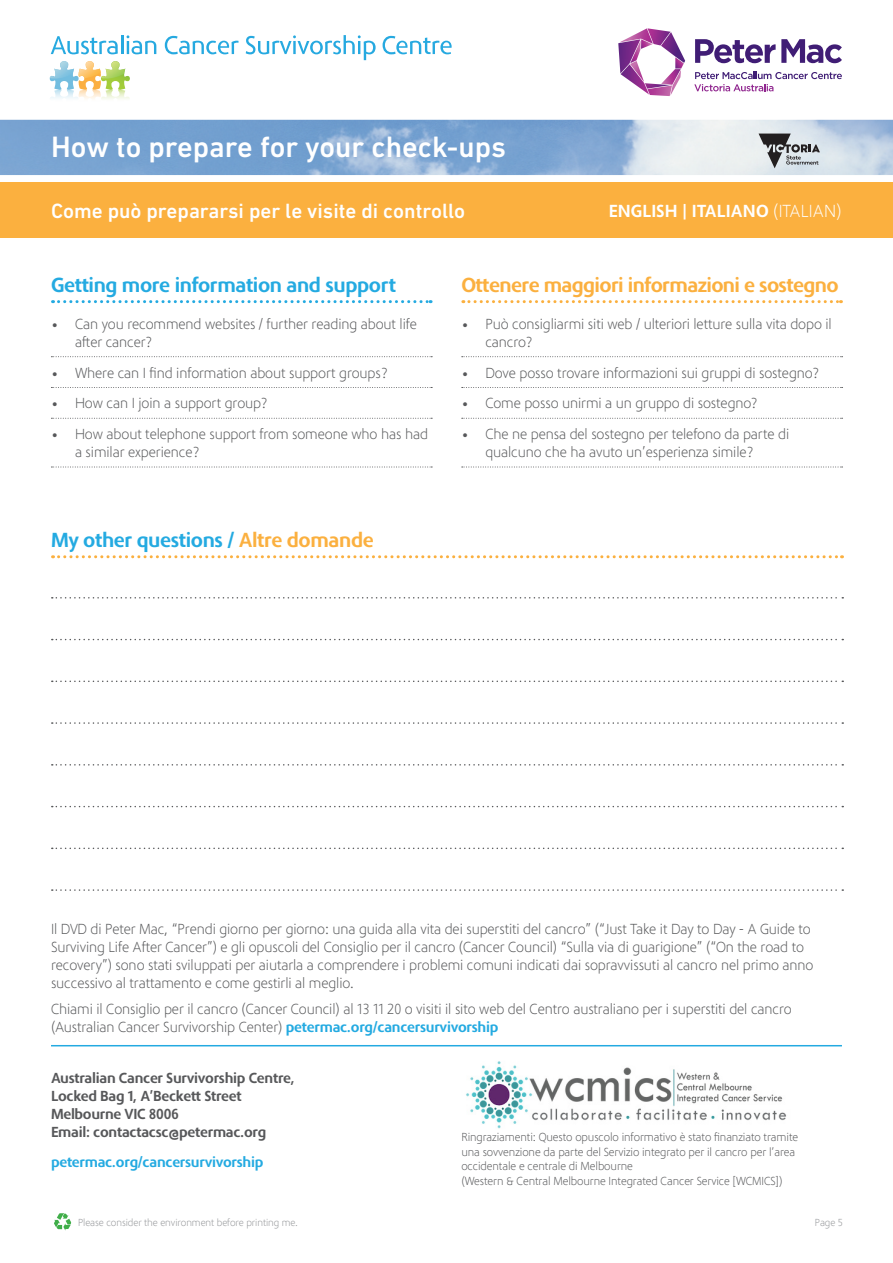
<style>
.page{position:relative;width:893px;height:1263px;background:#fff}
.page>*{position:absolute;margin:0;border:0;box-sizing:border-box;transform-origin:0 0}
.t1{font:500 30px "DIN Next LT Pro";color:#fff}
.Sub_Head_1{font:700 21px "Phoenica STD";letter-spacing:-.02em;color:#24aae1}
.t2{font:500 21px "DIN Next LT Pro";color:#fff}
.Sub_Head_1-2{font:700 21px "Phoenica STD";letter-spacing:-.03em;color:#fbb03f}
.t3{font:700 18px "Phoenica STD";color:#fff}
.Body_Text_1{font:300 15px/18px "Phoenica STD";letter-spacing:-.02em;color:#57585a}
.Body_Text_1-2{font:700 15px/18px "Phoenica STD";letter-spacing:-.02em;color:#57585a}
.Body_Text_1-3{font:700 15px "Phoenica STD";letter-spacing:-.02em;color:#24aae1}
.Body_Text_1-4{font:300 12px/14.4px "Phoenica STD";letter-spacing:-.02em;color:#57585a}
.t4{font:300 10.5px "Phoenica STD";letter-spacing:-.02em;color:#939598}
.s1{font-weight:300}
.s2{color:#fbb03f}
.s3{font-weight:700;color:#24aae1}
</style>
<div class="page">
<img style="left:0;top:120px;width:893px;height:55px">
<svg style="left:54px;top:1213px;width:17px;height:17px"></svg>
<svg style="left:758px;top:134px;width:62px;height:34px;background:#a0a4a8"></svg>
<svg style="left:51px;top:35px;width:105px;height:19px"></svg>
<svg style="left:165px;top:36px;width:74px;height:18px"></svg>
<svg style="left:246px;top:35px;width:130px;height:25px"></svg>
<svg style="left:383px;top:36px;width:69px;height:18px"></svg>
<svg style="left:49px;top:61px;width:81px;height:29px"></svg>
<svg style="left:50px;top:90px;width:29px;height:8px"></svg>
<svg style="left:79px;top:90px;width:22px;height:9px"></svg>
<svg style="left:101px;top:90px;width:29px;height:9px"></svg>
<svg style="left:695px;top:39px;width:147px;height:24px"></svg>
<svg style="left:694px;top:72px;width:148px;height:19px"></svg>
<svg style="left:618px;top:28px;width:67px;height:68px"></svg>
<div style="left:0;top:183px;width:893px;height:55px;background:#fbb03f"></div>
<svg style="left:53px;top:300px;width:378px;height:3px"></svg>
<svg style="left:51px;top:356px;width:381px;height:1px"></svg>
<svg style="left:51px;top:387px;width:381px;height:1px"></svg>
<svg style="left:51px;top:418px;width:381px;height:1px"></svg>
<svg style="left:51px;top:467px;width:381px;height:1px"></svg>
<img style="left:466px;top:1061px;width:320px;height:68px">
<hr style="left:51px;top:1045px;width:791px;height:1px;background:#24aae1">
<svg style="left:463px;top:300px;width:378px;height:3px"></svg>
<svg style="left:462px;top:356px;width:381px;height:1px"></svg>
<svg style="left:462px;top:387px;width:381px;height:1px"></svg>
<svg style="left:462px;top:418px;width:381px;height:1px"></svg>
<svg style="left:462px;top:467px;width:381px;height:1px"></svg>
<svg style="left:53px;top:555px;width:789px;height:3px"></svg>
<svg style="left:52px;top:597px;width:791px;height:1px"></svg>
<svg style="left:52px;top:639px;width:791px;height:1px"></svg>
<svg style="left:52px;top:680px;width:791px;height:2px"></svg>
<svg style="left:52px;top:722px;width:791px;height:2px"></svg>
<svg style="left:52px;top:764px;width:791px;height:1px"></svg>
<svg style="left:52px;top:806px;width:791px;height:1px"></svg>
<svg style="left:52px;top:847px;width:791px;height:2px"></svg>
<svg style="left:52px;top:889px;width:791px;height:2px"></svg>
<h1 class="t1" style="left:51px;top:129px;width:456px">How to prepare for your check-ups</h1>
<h2 class="t2" style="left:51px;top:199px;width:416px">Come può prepararsi per le visite di controllo</h2>
<p class="t3" style="left:609px;top:201px;width:234px">ENGLISH | ITALIANO <span class="s1">(ITALIAN)</span></p>
<p class="Sub_Head_1" style="left:51px;top:274px;width:346px">Getting more information and support</p>
<p class="Body_Text_1" style="left:75px;top:315px;width:344px;text-indent:-24px">• Can you recommend websites / further reading about life after cancer?</p>
<p class="Body_Text_1" style="left:51px;top:364px;width:338px">• Where can I find information about support groups?</p>
<p class="Body_Text_1" style="left:51px;top:395px;width:218px">• How can I join a support group?</p>
<p class="Body_Text_1" style="left:75px;top:425px;width:355px;text-indent:-24px">• How about telephone support from someone who has had a similar experience?</p>
<p class="Sub_Head_1" style="left:51px;top:529px;width:324px">My other questions / <span class="s2">Altre domande</span></p>
<p class="Sub_Head_1-2" style="left:461px;top:274px;width:379px">Ottenere maggiori informazioni e sostegno</p>
<p class="Body_Text_1" style="left:485px;top:315px;width:348px;text-indent:-24px">• Può consigliarmi siti web / ulteriori letture sulla vita dopo il cancro?</p>
<p class="Body_Text_1" style="left:461px;top:364px;width:359px">• Dove posso trovare informazioni sui gruppi di sostegno?</p>
<p class="Body_Text_1" style="left:461px;top:395px;width:298px">• Come posso unirmi a un gruppo di sostegno?</p>
<p class="Body_Text_1" style="left:485px;top:425px;width:306px;text-indent:-24px">• Che ne pensa del sostegno per telefono da parte di qualcuno che ha avuto un’esperienza simile?</p>
<p class="Body_Text_1" style="left:51px;top:920px;width:764px">Il DVD di Peter Mac, “Prendi giorno per giorno: una guida alla vita dei superstiti del cancro” (“Just Take it Day to Day - A Guide to Surviving Life After Cancer”) e gli opuscoli del Consiglio per il cancro (Cancer Council) “Sulla via di guarigione” (“On the road to recovery”) sono stati sviluppati per aiutarla a comprendere i problemi comuni indicati dai sopravvissuti al cancro nel primo anno successivo al trattamento e come gestirli al meglio.</p>
<p class="Body_Text_1" style="left:51px;top:1000px;width:742px">Chiami il Consiglio per il cancro (Cancer Council) al 13 11 20 o visiti il sito web del Centro australiano per i superstiti del cancro (Australian Cancer Survivorship Center) <span class="s3">petermac.org/cancersurvivorship</span></p>
<p class="Body_Text_1-2" style="left:51px;top:1069px;width:245px">Australian Cancer Survivorship Centre,<br>Locked Bag 1, A’Beckett Street<br>Melbourne VIC 8006<br>Email: contactacsc@petermac.org</p>
<p class="Body_Text_1-3" style="left:51px;top:1154px;width:214px">petermac.org/cancersurvivorship</p>
<p class="Body_Text_1-4" style="left:461px;top:1130px;width:339px">Ringraziamenti: Questo opuscolo informativo è stato finanziato tramite una sovvenzione da parte del Servizio integrato per il cancro per l’area occidentale e centrale di Melbourne</p>
<p class="Body_Text_1-4" style="left:461px;top:1174px;width:323px">(Western &amp; Central Melbourne Integrated Cancer Service [WCMICS])</p>
<p class="t4" style="left:78px;top:1217px;width:222px">Please consider the environment before printing me.</p>
<p class="t4" style="left:815px;top:1217px;width:30px">Page 5</p>
</div>
